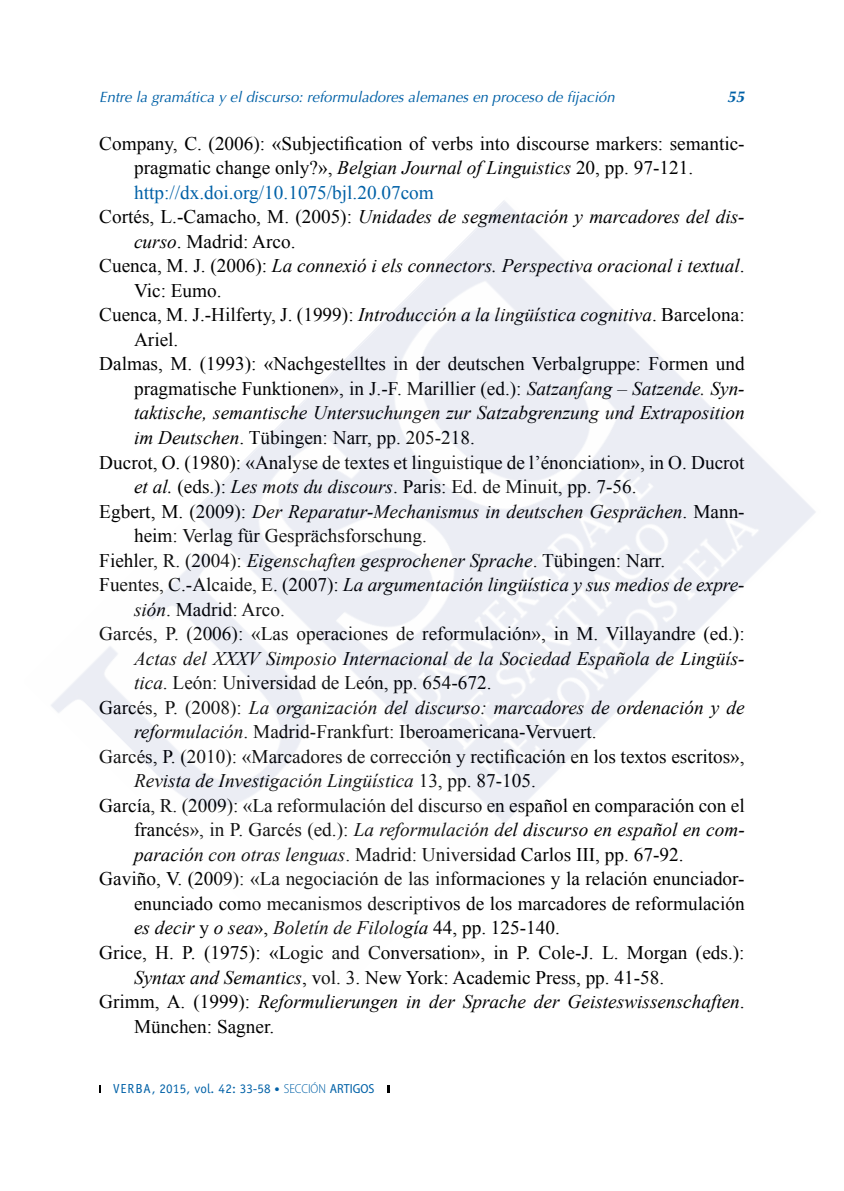
<style>
.page{position:relative;width:844px;height:1191px;background:#fff}
.page>*{position:absolute;margin:0;border:0;box-sizing:border-box;transform-origin:0 0}
.t1{font:19.25px "Times New Roman";color:#000}
.t2{font:italic 19.25px "Times New Roman";color:#000}
.t3{font:19.25px "Times New Roman";color:#0061a7}
.t4{font:italic 700 15.75px "Optima";color:#0061a7}
.t5{font:italic 14.88px "Optima";color:#0061a7}
.t6{font:13.12px "Officina Sans";letter-spacing:.01em;color:#0061a7}
.s1{font-style:italic}
.s2{font-style:normal}
.s3{font-size:10.5px}
.s4{font-family:"Myriad Pro";font-weight:300;font-stretch:semi-condensed}
.s5{font-family:"Myriad Pro";font-stretch:semi-condensed}
</style>
<div class="page">
<svg style="left:99px;top:1085px;width:2px;height:8px"></svg>
<svg style="left:387px;top:1085px;width:2px;height:8px"></svg>
<p class="t5" style="left:99px;top:88px;width:516px">Entre la gramática y el discurso: reformuladores alemanes en proceso de fijación</p>
<p class="t4" style="left:727px;top:87px;width:19px">55</p>
<p class="t1" style="left:99px;top:130px;width:646px">Company, C. (2006): «Subjectification of verbs into discourse markers: semantic-</p>
<p class="t1" style="left:134px;top:155px;width:560px">pragmatic change only?», <span class="s1">Belgian Journal of Linguistics</span> 20, pp. 97-121.</p>
<p class="t3" style="left:134px;top:179px;width:301px">http://dx.doi.org/10.1075/bjl.20.07com</p>
<p class="t2" style="left:99px;top:204px;width:646px"><span class="s2">Cortés, L.-Camacho, M. (2005):</span> Unidades de segmentación y marcadores del dis-</p>
<p class="t1" style="left:134px;top:228px;width:163px"><span class="s1">curso</span>. Madrid: Arco.</p>
<p class="t2" style="left:99px;top:253px;width:646px"><span class="s2">Cuenca, M. J. (2006):</span> La connexió i els connectors. Perspectiva oracional i textual<span class="s2">.</span></p>
<p class="t1" style="left:134px;top:277px;width:89px">Vic: Eumo.</p>
<p class="t1" style="left:99px;top:302px;width:646px">Cuenca, M. J.-Hilferty, J. (1999): <span class="s1">Introducción a la lingüística cognitiva</span>. Barcelona:</p>
<p class="t1" style="left:134px;top:326px;width:46px">Ariel.</p>
<p class="t1" style="left:99px;top:351px;width:646px">Dalmas, M. (1993): «Nachgestelltes in der deutschen Verbalgruppe: Formen und</p>
<p class="t1" style="left:134px;top:375px;width:612px">pragmatische Funktionen», in J.-F. Marillier (ed.): <span class="s1">Satzanfang – Satzende. Syn-</span></p>
<p class="t2" style="left:134px;top:400px;width:612px">taktische, semantische Untersuchungen zur Satzabgrenzung und Extraposition</p>
<p class="t1" style="left:134px;top:424px;width:342px"><span class="s1">im Deutschen</span>. Tübingen: Narr, pp. 205-218.</p>
<p class="t1" style="left:99px;top:449px;width:646px">Ducrot, O. (1980): «Analyse de textes et linguistique de l’énonciation», in O. Ducrot</p>
<p class="t1" style="left:134px;top:473px;width:504px"><span class="s1">et al.</span> (eds.): <span class="s1">Les mots du discours</span>. Paris: Ed. de Minuit, pp. 7-56.</p>
<p class="t2" style="left:99px;top:498px;width:646px"><span class="s2">Egbert, M. (2009):</span> Der Reparatur-Mechanismus in deutschen Gesprächen<span class="s2">. Mann-</span></p>
<p class="t1" style="left:134px;top:522px;width:294px">heim: Verlag für Gesprächsforschung.</p>
<p class="t1" style="left:99px;top:547px;width:567px">Fiehler, R. (2004): <span class="s1">Eigenschaften gesprochener Sprache</span>. Tübingen: Narr.</p>
<p class="t2" style="left:99px;top:571px;width:646px"><span class="s2">Fuentes, C.-Alcaide, E. (2007):</span> La argumentación lingüística y sus medios de expre-</p>
<p class="t1" style="left:134px;top:596px;width:152px"><span class="s1">sión</span>. Madrid: Arco.</p>
<p class="t1" style="left:99px;top:620px;width:646px">Garcés, P. (2006): «Las operaciones de reformulación», in M. Villayandre (ed.):</p>
<p class="t2" style="left:134px;top:645px;width:612px">Actas del XXXV Simposio Internacional de la Sociedad Española de Lingüís-</p>
<p class="t1" style="left:134px;top:669px;width:359px"><span class="s1">tica</span>. León: Universidad de León, pp. 654-672.</p>
<p class="t2" style="left:99px;top:694px;width:646px"><span class="s2">Garcés, P. (2008):</span> La organización del discurso: marcadores de ordenación y de</p>
<p class="t1" style="left:134px;top:719px;width:464px"><span class="s1">reformulación</span>. Madrid-Frankfurt: Iberoamericana-Vervuert.</p>
<p class="t1" style="left:99px;top:743px;width:646px">Garcés, P. (2010): «Marcadores de corrección y rectificación en los textos escritos»,</p>
<p class="t2" style="left:134px;top:767px;width:403px">Revista de Investigación Lingüística <span class="s2">13, pp. 87-105.</span></p>
<p class="t1" style="left:99px;top:792px;width:646px">García, R. (2009): «La reformulación del discurso en español en comparación con el</p>
<p class="t2" style="left:134px;top:816px;width:612px"><span class="s2">francés», in P. Garcés (ed.):</span> La reformulación del discurso en español en com-</p>
<p class="t1" style="left:134px;top:841px;width:551px"><span class="s1">paración con otras lenguas</span>. Madrid: Universidad Carlos III, pp. 67-92.</p>
<p class="t1" style="left:99px;top:866px;width:646px">Gaviño, V. (2009): «La negociación de las informaciones y la relación enunciador-</p>
<p class="t1" style="left:134px;top:890px;width:612px">enunciado como mecanismos descriptivos de los marcadores de reformulación</p>
<p class="t2" style="left:134px;top:914px;width:427px">es decir <span class="s2">y</span> o sea<span class="s2">»,</span> Boletín de Filología <span class="s2">44, pp. 125-140.</span></p>
<p class="t1" style="left:99px;top:939px;width:646px">Grice, H. P. (1975): «Logic and Conversation», in P. Cole-J. L. Morgan (eds.):</p>
<p class="t1" style="left:134px;top:964px;width:531px"><span class="s1">Syntax and Semantics</span>, vol. 3. New York: Academic Press, pp. 41-58.</p>
<p class="t2" style="left:99px;top:988px;width:646px"><span class="s2">Grimm, A. (1999):</span> Reformulierungen in der Sprache der Geisteswissenschaften<span class="s2">.</span></p>
<p class="t1" style="left:134px;top:1013px;width:142px">München: Sagner.</p>
<p class="t6" style="left:113px;top:1081px;width:263px">VERBA, 2015, vol. 42: 33-58 <span class="s3">•</span> <span class="s4">SECCIÓN</span> <span class="s5">ARTIGOS</span></p>
</div>
